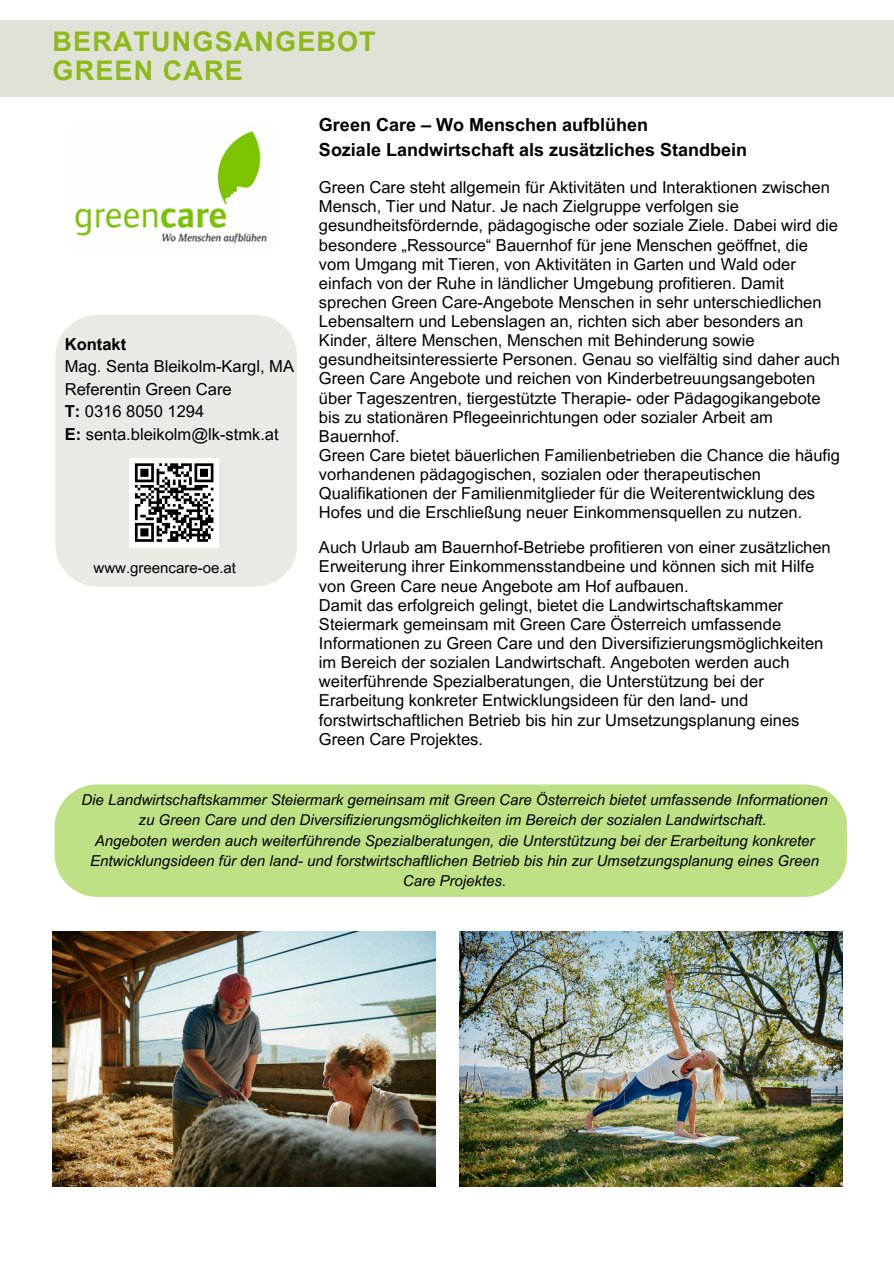
<style>
.page{position:relative;width:894px;height:1264px;background:#fff}
.page>*{position:absolute;margin:0;border:0;box-sizing:border-box;transform-origin:0 0}
.t1{font:700 27px/28.2px "Arial MT Pro";letter-spacing:.04em;color:#8eb91a}
.t2{font:700 18px/24.8px "Arial MT Pro";color:#000}
.t3{font:16.5px/19.2px "Arial MT Pro";color:#000}
.t4{font:italic 15px/20.2px "Arial MT Pro";color:#000;text-align:center}
.t5{font:15px "Arial MT Pro";color:#000}
.s1{font-weight:700}
</style>
<div class="page">
<div style="left:0;top:20px;width:893px;height:77px;background:#e0e2d7"></div>
<img style="left:75px;top:130px;width:192px;height:114px">
<div style="left:55px;top:315px;width:242px;height:271px;background:#e9eae3"></div>
<div style="left:129px;top:458px;width:90px;height:89px;background:#fff"></div>
<svg style="left:134px;top:463px;width:80px;height:79px"></svg>
<div style="left:55px;top:784px;width:792px;height:112px;background:#bee186"></div>
<img style="left:459px;top:931px;width:382px;height:255px">
<img style="left:53px;top:931px;width:382px;height:255px">
<p class="t1" style="left:53px;top:31px;width:325px">BERATUNGSANGEBOT<br>GREEN CARE</p>
<p class="t3" style="left:65px;top:335px;width:231px;line-height:22.5px"><span class="s1">Kontakt<br></span>Mag. Senta Bleikolm-Kargl, MA<br>Referentin Green Care<br><span class="s1">T:</span> 0316 8050 1294<br><span class="s1">E:</span> senta.bleikolm@lk-stmk.at</p>
<p class="t5" style="left:93px;top:562px;width:144px">www.greencare-oe.at</p>
<h2 class="t2" style="left:319px;top:115px;width:429px">Green Care – Wo Menschen aufblühen<br>Soziale Landwirtschaft als zusätzliches Standbein</h2>
<h3 class="t3" style="left:319px;top:180px;width:522px">Green Care steht allgemein für Aktivitäten und Interaktionen zwischen Mensch, Tier und Natur. Je nach Zielgruppe verfolgen sie gesundheitsfördernde, pädagogische oder soziale Ziele. Dabei wird die besondere „Ressource“ Bauernhof für jene Menschen geöffnet, die vom Umgang mit Tieren, von Aktivitäten in Garten und Wald oder einfach von der Ruhe in ländlicher Umgebung profitieren. Damit sprechen Green Care-Angebote Menschen in sehr unterschiedlichen Lebensaltern und Lebenslagen an, richten sich aber besonders an Kinder, ältere Menschen, Menschen mit Behinderung sowie gesundheitsinteressierte Personen. Genau so vielfältig sind daher auch Green Care Angebote und reichen von Kinderbetreuungsangeboten über Tageszentren, tiergestützte Therapie- oder Pädagogikangebote bis zu stationären Pflegeeinrichtungen oder sozialer Arbeit am Bauernhof.<br>Green Care bietet bäuerlichen Familienbetrieben die Chance die häufig vorhandenen pädagogischen, sozialen oder therapeutischen Qualifikationen der Familienmitglieder für die Weiterentwicklung des Hofes und die Erschließung neuer Einkommensquellen zu nutzen.</h3>
<h3 class="t3" style="left:319px;top:540px;width:513px">Auch Urlaub am Bauernhof-Betriebe profitieren von einer zusätzlichen Erweiterung ihrer Einkommensstandbeine und können sich mit Hilfe von Green Care neue Angebote am Hof aufbauen.<br>Damit das erfolgreich gelingt, bietet die Landwirtschaftskammer Steiermark gemeinsam mit Green Care Österreich umfassende Informationen zu Green Care und den Diversifizierungsmöglichkeiten im Bereich der sozialen Landwirtschaft. Angeboten werden auch weiterführende Spezialberatungen, die Unterstützung bei der Erarbeitung konkreter Entwicklungsideen für den land- und forstwirtschaftlichen Betrieb bis hin zur Umsetzungsplanung eines Green Care Projektes.</h3>
<p class="t4" style="left:81px;top:791px;width:747px">Die Landwirtschaftskammer Steiermark gemeinsam mit Green Care Österreich bietet umfassende Informationen zu Green Care und den Diversifizierungsmöglichkeiten im Bereich der sozialen Landwirtschaft.</p>
<h3 class="t4" style="left:90px;top:832px;width:730px">Angeboten werden auch weiterführende Spezialberatungen, die Unterstützung bei der Erarbeitung konkreter<br>Entwicklungsideen für den land- und forstwirtschaftlichen Betrieb bis hin zur Umsetzungsplanung eines Green<br>Care Projektes.</h3>
</div>
